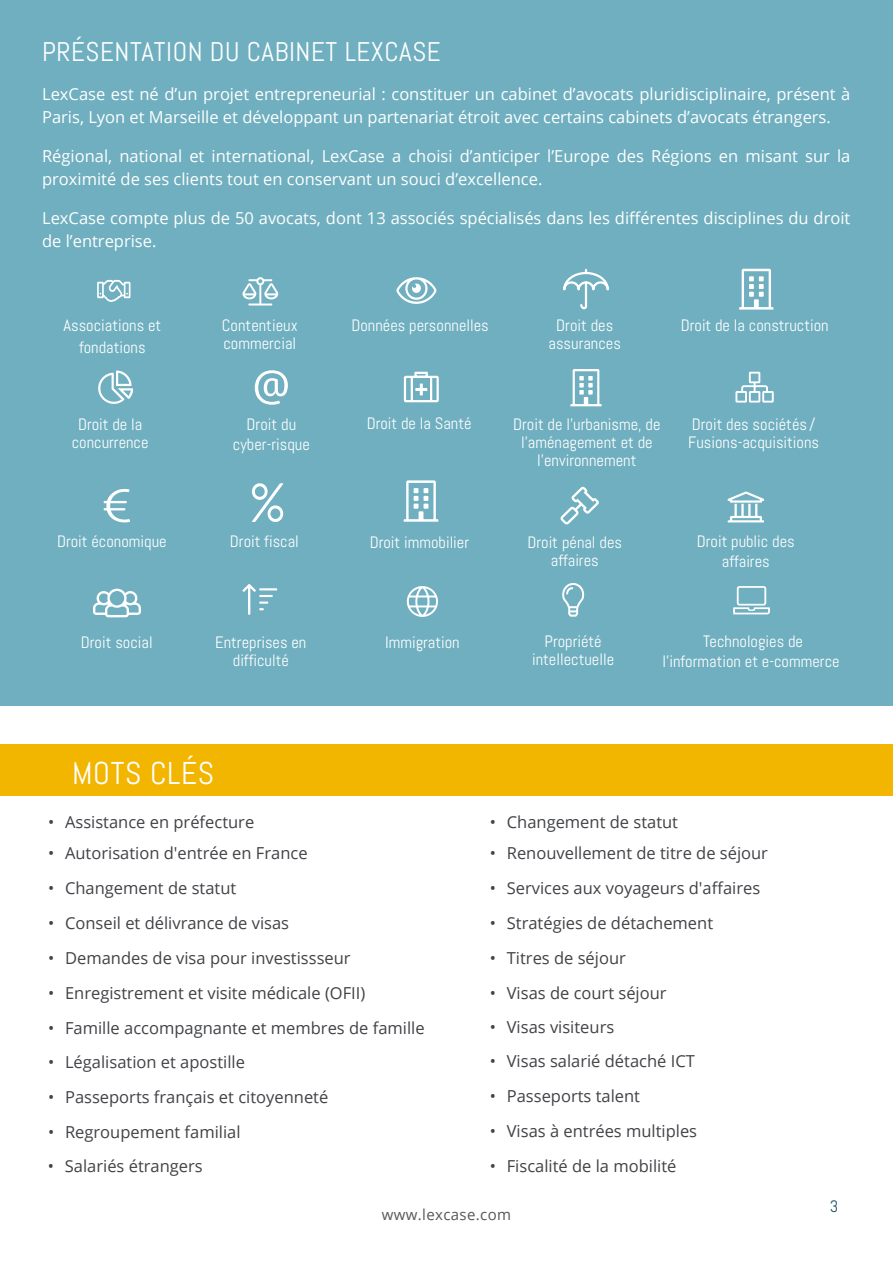
<style>
.page{position:relative;width:893px;height:1263px;background:#fff}
.page>*{position:absolute;margin:0;border:0;box-sizing:border-box;transform-origin:0 0}
.t1{font:31.5px "Abel";letter-spacing:.02em;color:#fff}
.t2{font:27px "Abel";letter-spacing:.02em;color:#fff}
.t3{font:16.5px "Open Sans";color:#404246}
.t4{font:16.5px/18px "Abel";color:#fff;text-align:center}
.t5{font:16.5px/22.5px "Open Sans";color:#fff}
.t6{font:16.5px "Abel";color:#1e5161}
.t7{font:15px "Open Sans";letter-spacing:.025em;color:#575659}
</style>
<div class="page">
<div style="left:0;top:744px;width:893px;height:52px;background:#f2b500"></div>
<div style="left:0;top:0;width:893px;height:706px;background:#6fafbf"></div>
<svg style="left:735px;top:372px;width:39px;height:31px"></svg>
<svg style="left:242px;top:584px;width:35px;height:31px"></svg>
<svg style="left:407px;top:586px;width:31px;height:31px"></svg>
<svg style="left:733px;top:586px;width:37px;height:28px"></svg>
<svg style="left:562px;top:583px;width:22px;height:34px"></svg>
<svg style="left:93px;top:589px;width:48px;height:28px"></svg>
<svg style="left:252px;top:483px;width:31px;height:39px"></svg>
<svg style="left:104px;top:489px;width:26px;height:33px"></svg>
<svg style="left:570px;top:369px;width:32px;height:37px"></svg>
<svg style="left:396px;top:277px;width:40px;height:27px"></svg>
<svg style="left:242px;top:277px;width:36px;height:28px"></svg>
<svg style="left:97px;top:280px;width:33px;height:22px"></svg>
<svg style="left:563px;top:270px;width:46px;height:39px"></svg>
<svg style="left:739px;top:269px;width:34px;height:41px"></svg>
<svg style="left:255px;top:370px;width:33px;height:35px"></svg>
<svg style="left:404px;top:480px;width:34px;height:42px"></svg>
<svg style="left:403px;top:371px;width:36px;height:32px"></svg>
<svg style="left:98px;top:370px;width:35px;height:34px"></svg>
<svg style="left:728px;top:492px;width:36px;height:30px"></svg>
<svg style="left:561px;top:487px;width:38px;height:38px"></svg>
<h2 class="t2" style="left:42px;top:34px;width:400px">PRÉSENTATION DU CABINET LEXCASE</h2>
<p class="t5" style="left:42px;top:83px;width:810px">LexCase est né d’un projet entrepreneurial : constituer un cabinet d’avocats pluridisciplinaire, présent à<br>Paris, Lyon et Marseille et développant un partenariat étroit avec certains cabinets d’avocats étrangers.</p>
<p class="t5" style="left:42px;top:145px;width:810px">Régional, national et international, LexCase a choisi d’anticiper l’Europe des Régions en misant sur la proximité de ses clients tout en conservant un souci d’excellence.</p>
<p class="t5" style="left:42px;top:207px;width:810px">LexCase compte plus de 50 avocats, dont 13 associés spécialisés dans les différentes disciplines du droit de l’entreprise.</p>
<p class="t4" style="left:222px;top:316px;width:77px;text-align:left">Contentieux commercial</p>
<p class="t4" style="left:63px;top:314px;width:99px;line-height:22.2px">Associations et fondations</p>
<p class="t4" style="left:351px;top:317px;width:139px">Données personnelles</p>
<p class="t4" style="left:556px;top:316px;width:58px">Droit des</p>
<p class="t4" style="left:681px;top:316px;width:149px">Droit de la construction</p>
<p class="t4" style="left:549px;top:334px;width:74px">assurances</p>
<p class="t4" style="left:78px;top:415px;width:66px">Droit de la</p>
<p class="t4" style="left:367px;top:414px;width:106px">Droit de la Santé</p>
<p class="t4" style="left:72px;top:433px;width:78px">concurrence</p>
<p class="t4" style="left:233px;top:415px;width:78px;line-height:19.8px">Droit du cyber-risque</p>
<p class="t4" style="left:513px;top:415px;width:149px">Droit de l'urbanisme, de l'aménagement et de l'environnement</p>
<p class="t4" style="left:688px;top:415px;width:132px;text-align:left">Droit des sociétés /<br>Fusions-acquisitions</p>
<p class="t4" style="left:57px;top:533px;width:111px">Droit économique</p>
<p class="t4" style="left:230px;top:532px;width:70px">Droit fiscal</p>
<p class="t4" style="left:370px;top:533px;width:101px">Droit immobilier</p>
<p class="t4" style="left:527px;top:533px;width:96px">Droit pénal des affaires</p>
<p class="t4" style="left:697px;top:531px;width:99px;line-height:19.8px">Droit public des affaires</p>
<p class="t4" style="left:81px;top:633px;width:73px">Droit social</p>
<p class="t4" style="left:215px;top:633px;width:93px">Entreprises en difficulté</p>
<p class="t4" style="left:385px;top:633px;width:76px">Immigration</p>
<p class="t4" style="left:532px;top:633px;width:84px">Propriété intellectuelle</p>
<p class="t4" style="left:663px;top:632px;width:179px;line-height:19.8px">Technologies de l’information et e-commerce</p>
<h1 class="t1" style="left:72px;top:753px;width:144px">MOTS CLÉS</h1>
<p class="t3" style="left:48px;top:810px;width:208px">• Assistance en préfecture</p>
<p class="t3" style="left:490px;top:810px;width:190px">• Changement de statut</p>
<p class="t3" style="left:48px;top:842px;width:261px">• Autorisation d'entrée en France</p>
<p class="t3" style="left:490px;top:842px;width:280px">• Renouvellement de titre de séjour</p>
<p class="t3" style="left:48px;top:877px;width:190px">• Changement de statut</p>
<p class="t3" style="left:490px;top:877px;width:272px">• Services aux voyageurs d'affaires</p>
<p class="t3" style="left:48px;top:912px;width:243px">• Conseil et délivrance de visas</p>
<p class="t3" style="left:490px;top:912px;width:225px">• Stratégies de détachement</p>
<p class="t3" style="left:48px;top:946px;width:304px">• Demandes de visa pour investissseur</p>
<p class="t3" style="left:490px;top:946px;width:138px">• Titres de séjour</p>
<p class="t3" style="left:48px;top:981px;width:319px">• Enregistrement et visite médicale (OFII)</p>
<p class="t3" style="left:490px;top:981px;width:178px">• Visas de court séjour</p>
<p class="t3" style="left:48px;top:1016px;width:378px">• Famille accompagnante et membres de famille</p>
<p class="t3" style="left:48px;top:1051px;width:198px">• Légalisation et apostille</p>
<p class="t3" style="left:48px;top:1086px;width:282px">• Passeports français et citoyenneté</p>
<p class="t3" style="left:48px;top:1121px;width:194px">• Regroupement familial</p>
<p class="t3" style="left:490px;top:1015px;width:126px">• Visas visiteurs</p>
<p class="t3" style="left:490px;top:1050px;width:207px">• Visas salarié détaché ICT</p>
<p class="t3" style="left:490px;top:1085px;width:152px">• Passeports talent</p>
<p class="t3" style="left:490px;top:1120px;width:209px">• Visas à entrées multiples</p>
<p class="t3" style="left:48px;top:1155px;width:156px">• Salariés étrangers</p>
<p class="t3" style="left:490px;top:1155px;width:188px">• Fiscalité de la mobilité</p>
<p class="t7" style="left:382px;top:1205px;width:131px">www.lexcase.com</p>
<p class="t6" style="left:830px;top:1196px;width:10px">3</p>
</div>
